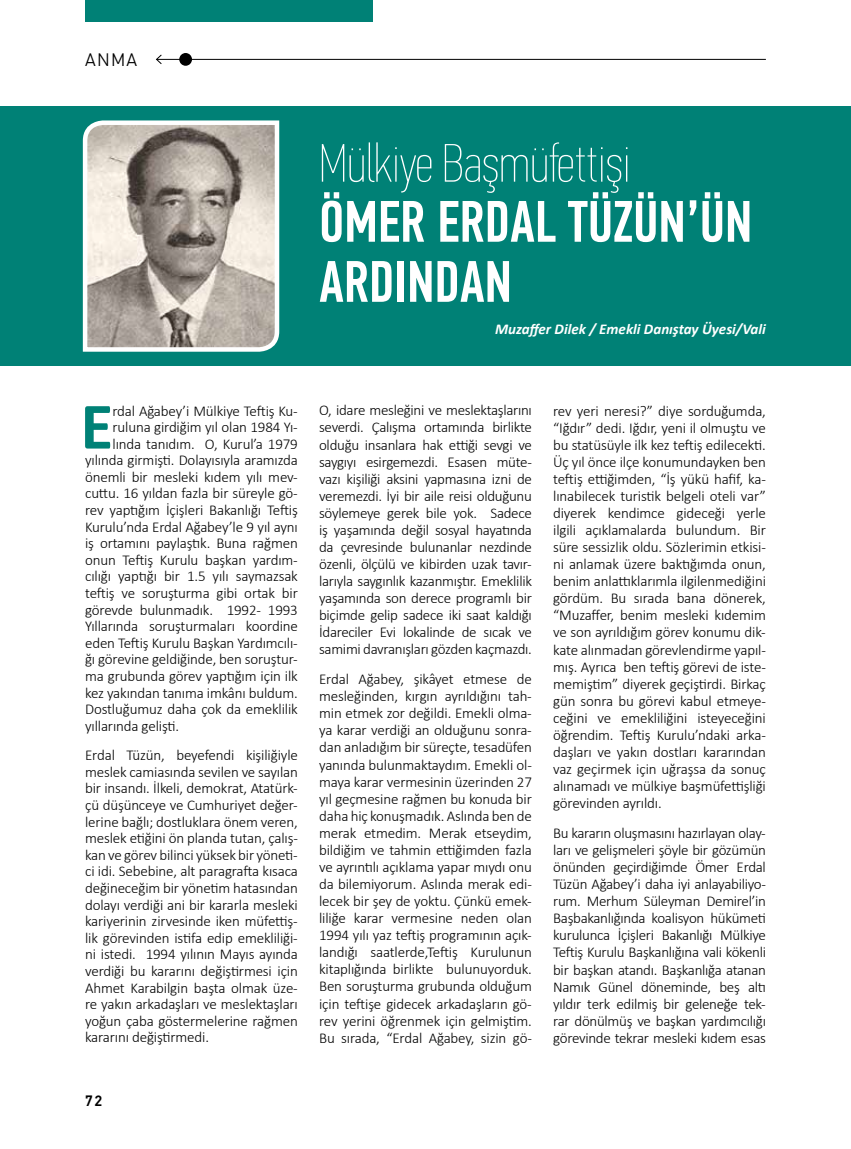
<style>
.page{position:relative;width:851px;height:1149px;background:#fff}
.page>*{position:absolute;margin:0;border:0;box-sizing:border-box;transform-origin:0 0}
.t1{font:700 67.05px "Calibri";color:#008176}
.t2{font:500 58.5px/60px "PF Din Text Comp Pro";color:#fff}
.t3{font:54px "PF Din Text Comp Pro X Thin";color:#fff}
.t4{font:300 18px "PF Din Text Pro";color:#000}
.t5{font:300 15px/17.1px "Calibri";letter-spacing:-.01em;color:#000;text-align:justify}
.t6{font:italic 700 15px "Calibri";color:#fff}
.t7{font:500 15px "PF Din Text Pro";color:#000}
</style>
<div class="page">
<div style="left:85px;top:0;width:288px;height:21px;background:#008176"></div>
<div style="left:179px;top:53px;width:13px;height:13px;background:#000;border-radius:50%"></div>
<hr style="left:156px;top:59px;width:609px;height:1px;background:#000">
<svg style="left:156px;top:54px;width:6px;height:10px"></svg>
<div style="left:0;top:106px;width:850px;height:259px;background:#008176"></div>
<svg style="left:82px;top:120px;width:198px;height:232px;background:#afaea5"></svg>
<p class="t4" style="left:85px;top:50px;width:54px">ANMA</p>
<h3 class="t3" style="left:319px;top:132px;width:313px">Mülkiye Başmüfettişi</h3>
<h2 class="t2" style="left:319px;top:192px;width:434px">ÖMER ERDAL TÜZÜN’ÜN<br>ARDINDAN</h2>
<p class="t6" style="left:495px;top:319px;width:272px">Muzaffer Dilek / Emekli Danıştay Üyesi/Vali</p>
<h1 class="t1" style="left:80px;top:379px;width:27px">E</h1>
<p class="t5" style="left:112px;top:402px;width:187px">rdal Ağabey’i Mülkiye Teftiş Ku-</p>
<p class="t5" style="left:112px;top:418px;width:187px">ruluna girdiğim yıl olan 1984 Yı-</p>
<p class="t5" style="left:112px;top:435px;width:187px">lında tanıdım. O, Kurul’a 1979</p>
<p class="t5" style="left:85px;top:451px;width:214px">yılında girmişti. Dolayısıyla aramızda</p>
<p class="t5" style="left:85px;top:468px;width:214px">önemli bir mesleki kıdem yılı mev-</p>
<p class="t5" style="left:85px;top:484px;width:214px">cuttu. 16 yıldan fazla bir süreyle gö-</p>
<p class="t5" style="left:85px;top:501px;width:214px">rev yaptığım İçişleri Bakanlığı Teftiş</p>
<p class="t5" style="left:85px;top:517px;width:214px">Kurulu’nda Erdal Ağabey’le 9 yıl aynı</p>
<p class="t5" style="left:85px;top:534px;width:214px">iş ortamını paylaştık. Buna rağmen</p>
<p class="t5" style="left:85px;top:551px;width:214px">onun Teftiş Kurulu başkan yardım-</p>
<p class="t5" style="left:85px;top:567px;width:214px">cılığı yaptığı bir 1.5 yılı saymazsak</p>
<p class="t5" style="left:85px;top:584px;width:214px">teftiş ve soruşturma gibi ortak bir</p>
<p class="t5" style="left:85px;top:600px;width:214px">görevde bulunmadık. 1992- 1993</p>
<p class="t5" style="left:85px;top:617px;width:214px">Yıllarında soruşturmaları koordine</p>
<p class="t5" style="left:85px;top:634px;width:214px">eden Teftiş Kurulu Başkan Yardımcılı-</p>
<p class="t5" style="left:85px;top:650px;width:214px">ğı görevine geldiğinde, ben soruştur-</p>
<p class="t5" style="left:85px;top:667px;width:214px">ma grubunda görev yaptığım için ilk</p>
<p class="t5" style="left:85px;top:683px;width:214px">kez yakından tanıma imkânı buldum.</p>
<p class="t5" style="left:85px;top:700px;width:214px">Dostluğumuz daha çok da emeklilik</p>
<p class="t5" style="left:85px;top:717px;width:95px">yıllarında gelişti.</p>
<p class="t5" style="left:85px;top:746px;width:214px;line-height:16.6px">Erdal Tüzün, beyefendi kişiliğiyle meslek camiasında sevilen ve sayılan bir insandı. İlkeli, demokrat, Atatürk&shy;çü düşünceye ve Cumhuriyet değer&shy;lerine bağlı; dostluklara önem veren, meslek etiğini ön planda tutan, çalış&shy;kan ve görev bilinci yüksek bir yöneti&shy;ci idi. Sebebine, alt paragrafta kısaca değineceğim bir yönetim hatasından dolayı verdiği ani bir kararla mesleki kariyerinin zirvesinde iken müfettiş&shy;lik görevinden istifa edip emekliliği&shy;ni istedi. 1994 yılının Mayıs ayında verdiği bu kararını değiştirmesi için Ahmet Karabilgin başta olmak üze&shy;re yakın arkadaşları ve meslektaşları yoğun çaba göstermelerine rağmen kararını değiştirmedi.</p>
<p class="t7" style="left:85px;top:1091px;width:19px">72</p>
<p class="t5" style="left:319px;top:401px;width:214px">O, idare mesleğini ve meslektaşlarını severdi. Çalışma ortamında birlikte olduğu insanlara hak ettiği sevgi ve saygıyı esirgemezdi. Esasen müte&shy;vazı kişiliği aksini yapmasına izni de veremezdi. İyi bir aile reisi olduğunu söylemeye gerek bile yok. Sadece iş yaşamında değil sosyal hayatında da çevresinde bulunanlar nezdinde özenli, ölçülü ve kibirden uzak tavır&shy;larıyla saygınlık kazanmıştır. Emeklilik yaşamında son derece programlı bir biçimde gelip sadece iki saat kaldığı İdareciler Evi lokalinde de sıcak ve samimi davranışları gözden kaçmazdı.</p>
<p class="t5" style="left:319px;top:670px;width:214px">Erdal Ağabey, şikâyet etmese de mesleğinden, kırgın ayrıldığını tah&shy;min etmek zor değildi. Emekli olma&shy;ya karar verdiği an olduğunu sonra&shy;dan anladığım bir süreçte, tesadüfen yanında bulunmaktaydım. Emekli ol&shy;maya karar vermesinin üzerinden 27 yıl geçmesine rağmen bu konuda bir daha hiç konuşmadık. Aslında ben de merak etmedim. Merak etseydim, bildiğim ve tahmin ettiğimden fazla ve ayrıntılı açıklama yapar mıydı onu da bilemiyorum. Aslında merak edi&shy;lecek bir şey de yoktu. Çünkü emek&shy;liliğe karar vermesine neden olan 1994 yılı yaz teftiş programının açık&shy;landığı saatlerde,Teftiş Kurulunun kitaplığında birlikte bulunuyorduk.<br>Ben soruşturma grubunda olduğum için teftişe gidecek arkadaşların gö&shy;rev yerini öğrenmek için gelmiştim.<br>Bu sırada, “Erdal Ağabey, sizin gö-</p>
<p class="t5" style="left:553px;top:402px;width:214px">rev yeri neresi?” diye sorduğumda, “Iğdır” dedi. Iğdır, yeni il olmuştu ve bu statüsüyle ilk kez teftiş edilecekti.<br>Üç yıl önce ilçe konumundayken ben teftiş ettiğimden, “İş yükü hafif, ka&shy;lınabilecek turistik belgeli oteli var” diyerek kendimce gideceği yerle ilgili açıklamalarda bulundum. Bir süre sessizlik oldu. Sözlerimin etkisi&shy;ni anlamak üzere baktığımda onun, benim anlattıklarımla ilgilenmediğini gördüm. Bu sırada bana dönerek, “Muzaffer, benim mesleki kıdemim ve son ayrıldığım görev konumu dik&shy;kate alınmadan görevlendirme yapıl&shy;mış. Ayrıca ben teftiş görevi de iste&shy;memiştim” diyerek geçiştirdi. Birkaç gün sonra bu görevi kabul etmeye&shy;ceğini ve emekliliğini isteyeceğini öğrendim. Teftiş Kurulu’ndaki arka&shy;daşları ve yakın dostları kararından vaz geçirmek için uğraşsa da sonuç alınamadı ve mülkiye başmüfettişliği görevinden ayrıldı.</p>
<p class="t5" style="left:553px;top:824px;width:214px">Bu kararın oluşmasını hazırlayan olay&shy;ları ve gelişmeleri şöyle bir gözümün önünden geçirdiğimde Ömer Erdal Tüzün Ağabey’i daha iyi anlayabiliyo&shy;rum. Merhum Süleyman Demirel’in Başbakanlığında koalisyon hükümeti kurulunca İçişleri Bakanlığı Mülkiye Teftiş Kurulu Başkanlığına vali kökenli bir başkan atandı. Başkanlığa atanan Namık Günel döneminde, beş altı yıldır terk edilmiş bir geleneğe tek&shy;rar dönülmüş ve başkan yardımcılığı görevinde tekrar mesleki kıdem esas</p>
</div>
